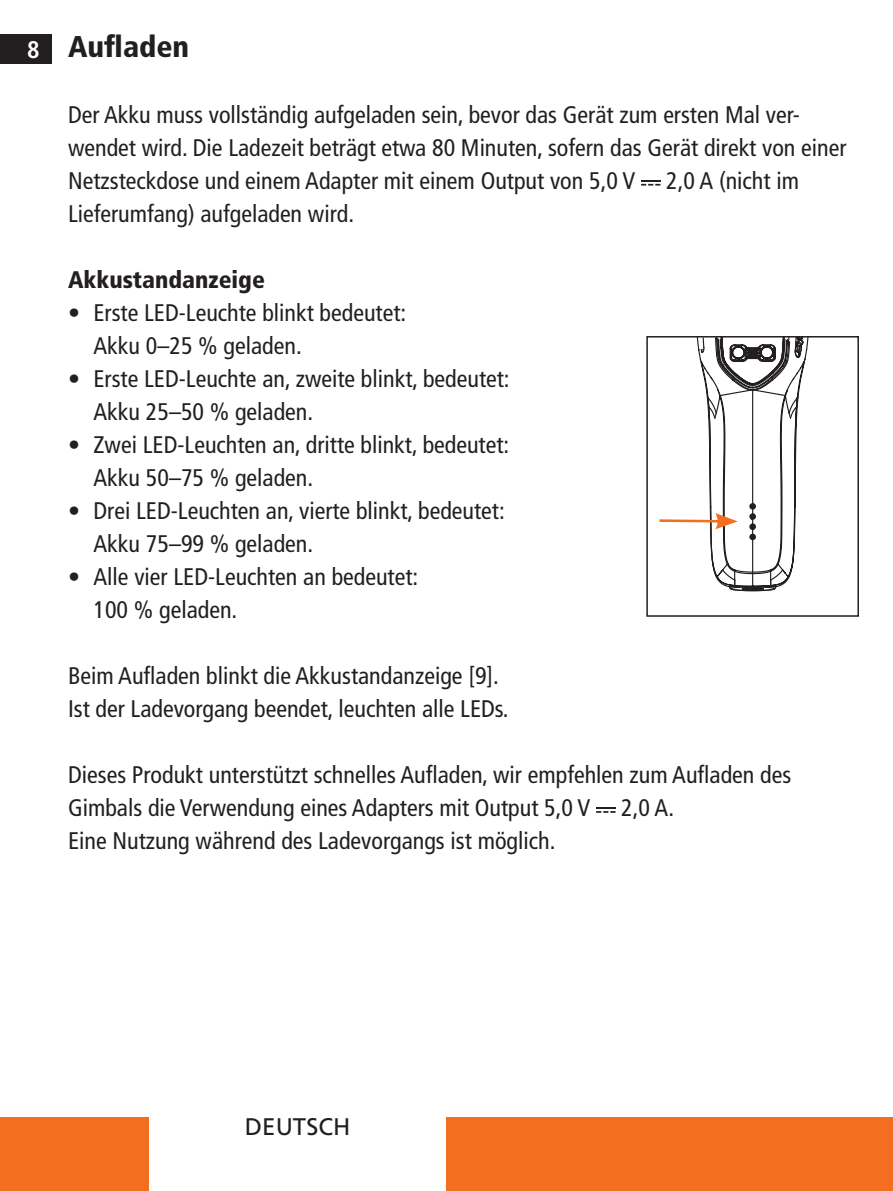
<style>
.page{position:relative;width:893px;height:1191px;background:#fff}
.page>*{position:absolute;margin:0;border:0;box-sizing:border-box;transform-origin:0 0}
.t1{font:900 condensed 30px "Frutiger LT";color:#231f20}
.t2{font:condensed 24px/33px "Frutiger LT";color:#231f20}
.t3{font:900 condensed 24px "Frutiger LT";color:#231f20}
.t4{font:24px "Frutiger LT";color:#231f20}
.t5{font:700 condensed 24px "Frutiger LT";color:#fff}
</style>
<div class="page">
<div style="left:0;top:1116px;width:149px;height:75px;background:#f36e21"></div>
<div style="left:446px;top:1116px;width:447px;height:75px;background:#f36e21"></div>
<div style="left:0;top:34px;width:51px;height:30px;background:#231f20"></div>
<svg style="left:641px;top:180px;width:19px;height:6px"></svg>
<svg style="left:596px;top:811px;width:20px;height:2px"></svg>
<hr style="left:596px;top:807px;width:20px;height:2px;background:#231f20">
<div style="left:646px;top:336px;width:213px;height:281px;border:2px solid #231f20"></div>
<hr style="left:659px;top:519px;width:61px;height:3px;background:#f36e21">
<svg style="left:696px;top:336px;width:113px;height:281px"></svg>
<p class="t5" style="left:27px;top:35px;width:14px">8</p>
<p class="t1" style="left:68px;top:28px;width:123px">Aufladen</p>
<p class="t2" style="left:68px;top:98px;width:780px">Der Akku muss vollständig aufgeladen sein, bevor das Gerät zum ersten Mal ver&shy;wendet wird. Die Ladezeit beträgt etwa 80 Minuten, sofern das Gerät direkt von einer<br>Netzsteckdose und einem Adapter mit einem Output von 5,0 V</p>
<p class="t2" style="left:666px;top:164px;width:134px">2,0 A (nicht im</p>
<p class="t2" style="left:68px;top:197px;width:284px">Lieferumfang) aufgeladen wird.</p>
<p class="t3" style="left:68px;top:265px;width:198px">Akkustandanzeige</p>
<p class="t2" style="left:68px;top:296px;width:340px">• Erste LED-Leuchte blinkt bedeutet:</p>
<p class="t2" style="left:94px;top:329px;width:206px">Akku 0–25 % geladen.</p>
<p class="t2" style="left:68px;top:362px;width:443px">• Erste LED-Leuchte an, zweite blinkt, bedeutet:</p>
<p class="t2" style="left:94px;top:395px;width:218px">Akku 25–50 % geladen.</p>
<p class="t2" style="left:68px;top:428px;width:443px">• Zwei LED-Leuchten an, dritte blinkt, bedeutet:</p>
<p class="t2" style="left:94px;top:461px;width:218px">Akku 50–75 % geladen.</p>
<p class="t2" style="left:68px;top:494px;width:438px">• Drei LED-Leuchten an, vierte blinkt, bedeutet:</p>
<p class="t2" style="left:94px;top:527px;width:218px">Akku 75–99 % geladen.</p>
<p class="t2" style="left:68px;top:560px;width:352px">• Alle vier LED-Leuchten an bedeutet:</p>
<p class="t2" style="left:94px;top:593px;width:142px">100 % geladen.</p>
<p class="t2" style="left:68px;top:659px;width:439px">Beim Aufladen blinkt die Akkustandanzeige [9].<br>Ist der Ladevorgang beendet, leuchten alle LEDs.</p>
<p class="t2" style="left:68px;top:758px;width:725px">Dieses Produkt unterstützt schnelles Aufladen, wir empfehlen zum Aufladen des<br>Gimbals die Verwendung eines Adapters mit Output 5,0 V</p>
<p class="t2" style="left:621px;top:791px;width:51px">2,0 A.</p>
<p class="t2" style="left:68px;top:824px;width:485px">Eine Nutzung während des Ladevorgangs ist möglich.</p>
<p class="t4" style="left:245px;top:1112px;width:107px">DEUTSCH</p>
</div>
